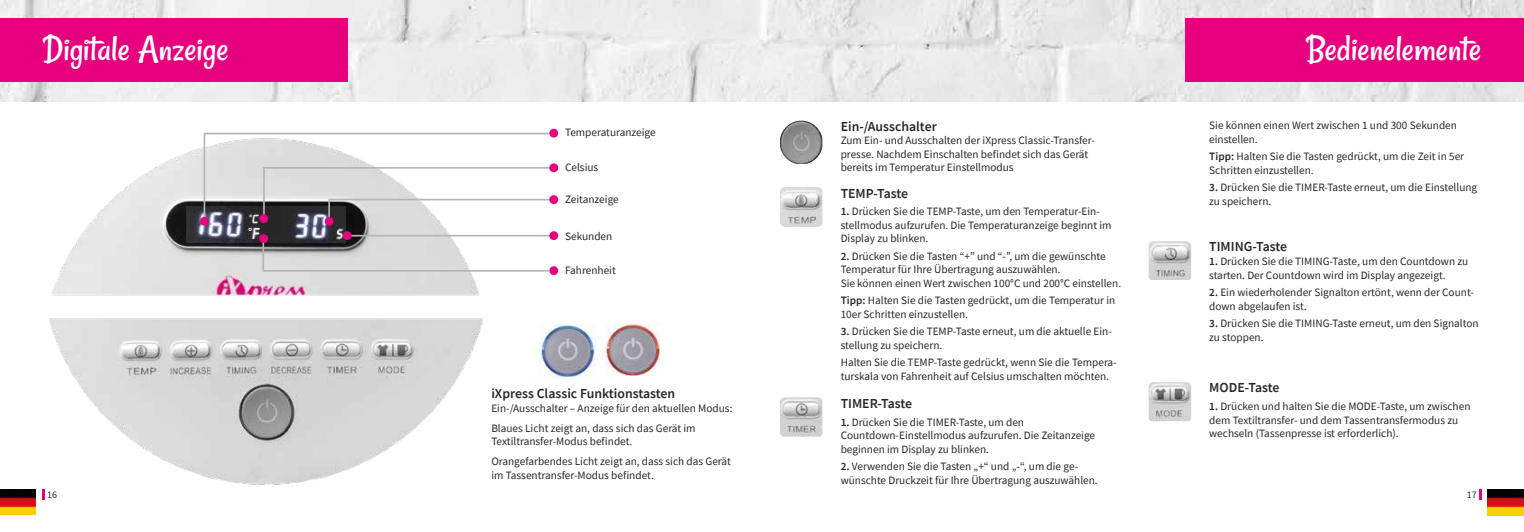
<style>
.page{position:relative;width:1524px;height:532px;background:#fff}
.page>*{position:absolute;margin:0;border:0;box-sizing:border-box;transform-origin:0 0}
.t1{font:37.5px "Rancho";color:#fff}
.t2{font:600 13.75px "Source Sans Pro";color:#282827}
.t3{font:11.25px/13.5px "Source Sans Pro";color:#282827}
.t4{font:10px "Source Sans Pro";color:#282827}
.s1{font-weight:600}
</style>
<div class="page">
<img style="left:0;top:0;width:1524px;height:102px">
<div style="left:1185px;top:18px;width:339px;height:63px;background:#e6007d"></div>
<div style="left:0;top:18px;width:347px;height:63px;background:#e6007d"></div>
<svg style="left:1479px;top:489px;width:2px;height:11px"></svg>
<img style="left:51px;top:147px;width:428px;height:149px">
<img style="left:187px;top:206px;width:158px;height:36px">
<img style="left:42px;top:318px;width:441px;height:180px">
<svg style="left:203px;top:132px;width:346px;height:93px"></svg>
<div style="left:200px;top:216px;width:9px;height:10px;background:#e6007d;border-radius:4px"></div>
<svg style="left:324px;top:216px;width:10px;height:10px"></svg>
<svg style="left:549px;top:128px;width:10px;height:10px"></svg>
<svg style="left:549px;top:163px;width:10px;height:10px"></svg>
<svg style="left:549px;top:195px;width:10px;height:9px"></svg>
<div style="left:259px;top:214px;width:9px;height:9px;background:#e6007d;border-radius:4px"></div>
<svg style="left:247px;top:227px;width:312px;height:48px"></svg>
<div style="left:259px;top:234px;width:9px;height:9px;background:#e6007d;border-radius:4px"></div>
<img style="left:539px;top:323px;width:56px;height:55px">
<img style="left:606px;top:323px;width:53px;height:52px">
<img style="left:780px;top:120px;width:42px;height:44px">
<img style="left:780px;top:187px;width:42px;height:40px">
<img style="left:1148px;top:241px;width:43px;height:39px">
<img style="left:1148px;top:382px;width:43px;height:39px">
<img style="left:780px;top:397px;width:42px;height:39px">
<img style="left:0;top:489px;width:36px;height:25px">
<img style="left:1488px;top:489px;width:36px;height:26px">
<h1 class="t1" style="left:43px;top:27px;width:187px">Digitale Anzeige</h1>
<h1 class="t1" style="left:1306px;top:27px;width:177px">Bedienelemente</h1>
<p class="t3" style="left:565px;top:126px;width:92px">Temperaturanzeige</p>
<p class="t3" style="left:565px;top:160px;width:35px">Celsius</p>
<p class="t3" style="left:565px;top:192px;width:55px">Zeitanzeige</p>
<p class="t3" style="left:565px;top:229px;width:49px">Sekunden</p>
<p class="t3" style="left:565px;top:264px;width:52px">Fahrenheit</p>
<p class="t2" style="left:491px;top:384px;width:185px">iXpress Classic Funktionstasten</p>
<p class="t3" style="left:491px;top:398px;width:243px;line-height:20px">Ein-/Ausschalter – Anzeige für den aktuellen Modus:<br>Blaues Licht zeigt an, dass sich das Gerät im</p>
<p class="t3" style="left:491px;top:431px;width:241px;line-height:20px">Textiltransfer-Modus befindet.<br>Orangefarbendes Licht zeigt an, dass sich das Gerät</p>
<p class="t3" style="left:491px;top:468px;width:164px">im Tassentransfer-Modus befindet.</p>
<p class="t2" style="left:840px;top:117px;width:98px">Ein-/Ausschalter</p>
<p class="t3" style="left:840px;top:134px;width:256px">Zum Ein- und Ausschalten der iXpress Classic-Transfer&shy;presse. Nachdem Einschalten befindet sich das Gerät bereits im Temperatur Einstellmodus</p>
<p class="t2" style="left:840px;top:184px;width:69px">TEMP-Taste</p>
<p class="t3" style="left:840px;top:204px;width:272px"><span class="s1">1.</span> Drücken Sie die TEMP-Taste, um den Temperatur-Ein&shy;stellmodus aufzurufen. Die Temperaturanzeige beginnt im<br>Display zu blinken.</p>
<p class="t3" style="left:840px;top:249px;width:282px"><span class="s1">2.</span> Drücken Sie die Tasten “+” und “-”, um die gewünschte<br>Temperatur für Ihre Übertragung auszuwählen.<br>Sie können einen Wert zwischen 100°C und 200°C einstellen.</p>
<p class="t3" style="left:840px;top:293px;width:276px"><span class="s1">Tipp:</span> Halten Sie die Tasten gedrückt, um die Temperatur in<br>10er Schritten einzustellen.</p>
<p class="t3" style="left:840px;top:324px;width:273px"><span class="s1">3.</span> Drücken Sie die TEMP-Taste erneut, um die aktuelle Ein&shy;stellung zu speichern.</p>
<p class="t3" style="left:840px;top:355px;width:278px">Halten Sie die TEMP-Taste gedrückt, wenn Sie die Tempera&shy;turskala von Fahrenheit auf Celsius umschalten möchten.</p>
<p class="t2" style="left:840px;top:394px;width:73px">TIMER-Taste</p>
<p class="t3" style="left:840px;top:415px;width:256px"><span class="s1">1.</span> Drücken Sie die TIMER-Taste, um den<br>Countdown-Einstellmodus aufzurufen. Die Zeitanzeige beginnen im Display zu blinken.</p>
<p class="t3" style="left:840px;top:459px;width:259px"><span class="s1">2.</span> Verwenden Sie die Tasten „+“ und „-“, um die ge&shy;wünschte Druckzeit für Ihre Übertragung auszuwählen.</p>
<p class="t3" style="left:1209px;top:118px;width:249px">Sie können einen Wert zwischen 1 und 300 Sekunden einstellen.</p>
<p class="t3" style="left:1209px;top:149px;width:256px"><span class="s1">Tipp:</span> Halten Sie die Tasten gedrückt, um die Zeit in 5er<br>Schritten einzustellen.</p>
<p class="t3" style="left:1209px;top:180px;width:269px"><span class="s1">3.</span> Drücken Sie die TIMER-Taste erneut, um die Einstellung zu speichern.</p>
<p class="t2" style="left:1209px;top:238px;width:79px">TIMING-Taste</p>
<p class="t3" style="left:1209px;top:254px;width:260px"><span class="s1">1.</span> Drücken Sie die TIMING-Taste, um den Countdown zu starten. Der Countdown wird im Display angezeigt.</p>
<p class="t3" style="left:1209px;top:285px;width:266px"><span class="s1">2.</span> Ein wiederholender Signalton ertönt, wenn der Count&shy;down abgelaufen ist.</p>
<p class="t3" style="left:1209px;top:316px;width:271px"><span class="s1">3.</span> Drücken Sie die TIMING-Taste erneut, um den Signalton zu stoppen.</p>
<p class="t2" style="left:1209px;top:379px;width:72px">MODE-Taste</p>
<p class="t3" style="left:1209px;top:399px;width:263px"><span class="s1">1.</span> Drücken und halten Sie die MODE-Taste, um zwischen dem Textiltransfer- und dem Tassentransfermodus zu wechseln (Tassenpresse ist erforderlich).</p>
<p class="t4" style="left:47px;top:488px;width:11px">16</p>
<p class="t4" style="left:1467px;top:488px;width:11px">17</p>
</div>
